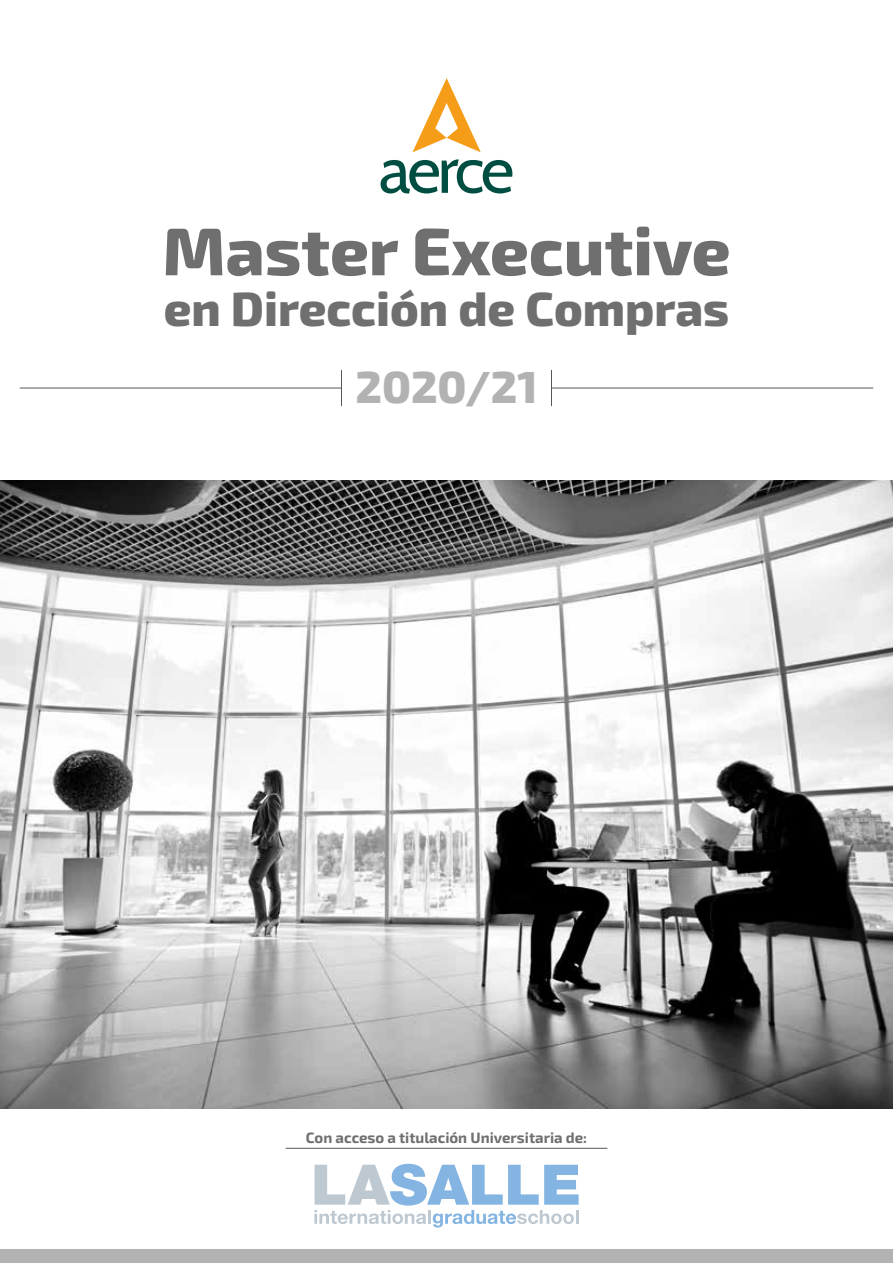
<style>
.page{position:relative;width:893px;height:1263px;background:#fff}
.page>*{position:absolute;margin:0;border:0;box-sizing:border-box;transform-origin:0 0}
.t1{font:800 67.5px "Exo 2";color:#706f6f}
.t2{font:800 48px "Exo 2";color:#706f6f}
.t3{font:800 45px "Exo 2";color:#b3b2b2}
.t4{font:700 15px "Exo 2";color:#706f6f}
</style>
<div class="page">
<div style="left:0;top:1249px;width:893px;height:14px;background:#b3b2b2"></div>
<svg style="left:412px;top:78px;width:69px;height:74px"></svg>
<svg style="left:381px;top:159px;width:131px;height:34px"></svg>
<hr style="left:20px;top:388px;width:321px;height:1px;background:#575756">
<hr style="left:341px;top:370px;width:1px;height:36px;background:#575756">
<hr style="left:551px;top:388px;width:322px;height:1px;background:#575756">
<hr style="left:551px;top:370px;width:1px;height:36px;background:#575756">
<img style="left:0;top:480px;width:893px;height:628px">
<hr style="left:286px;top:1148px;width:321px;height:1px;background:#575756">
<svg style="left:314px;top:1164px;width:265px;height:63px"></svg>
<hr style="left:576px;top:1210px;width:3px;height:14px;background:#bec8d1">
<h1 class="t1" style="left:163px;top:211px;width:569px">Master Executive</h1>
<h2 class="t2" style="left:164px;top:280px;width:567px">en Dirección de Compras</h2>
<h3 class="t3" style="left:355px;top:359px;width:184px">2020/21</h3>
<p class="t4" style="left:306px;top:1128px;width:283px">Con acceso a titulación Universitaria de:</p>
</div>
